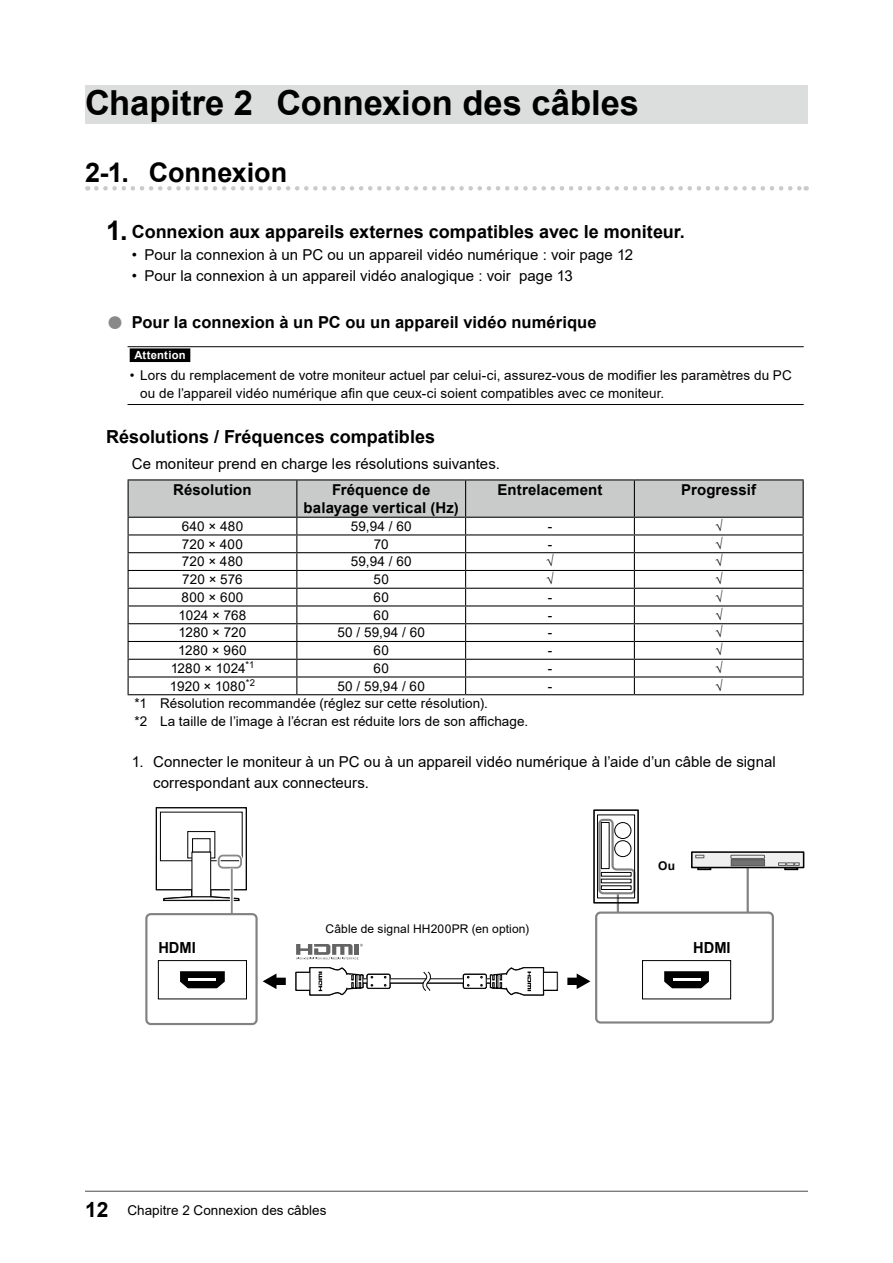
<style>
.page{position:relative;width:893px;height:1263px;background:#fff}
.page>*{position:absolute;margin:0;border:0;box-sizing:border-box;transform-origin:0 0}
.t1{font:700 34.5px "Arial";color:#000}
.t2{font:700 27px "Arial";letter-spacing:-.005em;color:#000}
.t3{font:700 18px "Arial";color:#000}
.t4{font:700 16.5px "Arial";letter-spacing:.005em;color:#000}
.t5{font:700 15.3px "Arial";color:#000;scale:.96 1}
.t6{font:15px/21px "Arial";color:#000}
.t7{font:700 15px/18px "Arial";letter-spacing:.01em;color:#000;text-align:center}
.t8{font:13.5px/18px "Arial";letter-spacing:.005em;color:#000}
.t9{font:12px "Arial";letter-spacing:.015em;color:#000}
.t10{font:700 12px "Arial";color:#000}
.t11{font:700 11.25px "Arial";letter-spacing:.02em;color:#fff}
.s1{font-size:27px}
.s2{font-size:29.7px;color:#898989}
.s3{font-weight:700;font-size:21px}
</style>
<div class="page">
<div style="left:85px;top:85px;width:723px;height:39px;background:#dcdddd"></div>
<svg style="left:96px;top:186px;width:711px;height:5px"></svg>
<hr style="left:128px;top:346px;width:676px;height:1px;background:#000">
<hr style="left:128px;top:404px;width:676px;height:1px;background:#000">
<div style="left:130px;top:348px;width:60px;height:14px;background:#000"></div>
<hr style="left:128px;top:479px;width:169px;height:1px;background:#000">
<hr style="left:297px;top:479px;width:169px;height:1px;background:#000">
<hr style="left:466px;top:479px;width:168px;height:1px;background:#000">
<hr style="left:634px;top:479px;width:170px;height:1px;background:#000">
<svg style="left:128px;top:480px;width:676px;height:214px"></svg>
<hr style="left:128px;top:694px;width:169px;height:1px;background:#000">
<hr style="left:297px;top:694px;width:169px;height:1px;background:#000">
<hr style="left:466px;top:694px;width:168px;height:1px;background:#000">
<hr style="left:634px;top:694px;width:170px;height:1px;background:#000">
<div style="left:595px;top:911px;width:179px;height:112px;border:2px solid #828282;border-radius:4px"></div>
<svg style="left:597px;top:818px;width:39px;height:95px"></svg>
<div style="left:593px;top:809px;width:46px;height:94px;border:2px solid #000"></div>
<div style="left:614px;top:822px;width:17px;height:17px;border:1px solid #000;border-radius:50%"></div>
<div style="left:614px;top:840px;width:17px;height:17px;border:1px solid #000;border-radius:50%"></div>
<div style="left:597px;top:814px;width:38px;height:84px;border:1px solid #000"></div>
<div style="left:601px;top:822px;width:8px;height:47px;border:1px solid #000"></div>
<div style="left:601px;top:872px;width:30px;height:4px;border:1px solid #000"></div>
<div style="left:601px;top:885px;width:30px;height:5px;border:1px solid #000"></div>
<svg style="left:262px;top:973px;width:24px;height:16px"></svg>
<svg style="left:567px;top:973px;width:24px;height:16px"></svg>
<div style="left:642px;top:960px;width:89px;height:39px;border:1px solid #000"></div>
<svg style="left:664px;top:971px;width:45px;height:17px"></svg>
<hr style="left:673px;top:979px;width:27px;height:2px;background:#fff">
<div style="left:191px;top:851px;width:20px;height:47px;border:2px solid #000"></div>
<div style="left:156px;top:808px;width:90px;height:81px;background:#fff"></div>
<div style="left:156px;top:807px;width:91px;height:83px;border:1px solid #000"></div>
<div style="left:187px;top:831px;width:28px;height:27px;border:1px solid #000"></div>
<div style="left:192px;top:838px;width:18px;height:14px;border:1px solid #000"></div>
<div style="left:192px;top:852px;width:19px;height:45px;background:#fff"></div>
<div style="left:192px;top:852px;width:19px;height:45px;border:1px solid #000"></div>
<svg style="left:163px;top:895px;width:77px;height:7px"></svg>
<div style="left:158px;top:960px;width:89px;height:39px;border:1px solid #000"></div>
<svg style="left:180px;top:971px;width:45px;height:17px"></svg>
<hr style="left:189px;top:979px;width:27px;height:2px;background:#fff">
<hr style="left:747px;top:868px;width:2px;height:45px;background:#828282">
<div style="left:697px;top:867px;width:14px;height:3px;border:2px solid #000"></div>
<div style="left:784px;top:867px;width:14px;height:3px;border:2px solid #000"></div>
<div style="left:692px;top:852px;width:112px;height:15px;background:#efefef"></div>
<div style="left:691px;top:851px;width:113px;height:17px;border:2px solid #000"></div>
<div style="left:731px;top:860px;width:33px;height:6px;background:#727171"></div>
<div style="left:731px;top:859px;width:34px;height:7px;border:1px solid #595757"></div>
<svg style="left:695px;top:855px;width:9px;height:3px"></svg>
<svg style="left:778px;top:862px;width:22px;height:7px"></svg>
<svg style="left:730px;top:854px;width:35px;height:5px"></svg>
<div style="left:217px;top:854px;width:26px;height:16px;border:4px solid #fff;border-radius:4px"></div>
<div style="left:218px;top:855px;width:24px;height:14px;border:2px solid #898989;border-radius:4px"></div>
<svg style="left:230px;top:868px;width:4px;height:45px"></svg>
<hr style="left:231px;top:868px;width:2px;height:46px;background:#898989">
<div style="left:145px;top:913px;width:113px;height:112px;border:2px solid #828282;border-radius:4px"></div>
<div style="left:359px;top:978px;width:149px;height:6px;border:2px solid #000"></div>
<div style="left:537px;top:972px;width:21px;height:19px;border:2px solid #000"></div>
<div style="left:463px;top:973px;width:24px;height:16px;border:2px solid #000;border-radius:2px"></div>
<div style="left:366px;top:973px;width:25px;height:16px;border:2px solid #000;border-radius:2px"></div>
<div style="left:295px;top:972px;width:17px;height:19px;border:2px solid #000"></div>
<svg style="left:360px;top:979px;width:147px;height:4px"></svg>
<div style="left:538px;top:972px;width:19px;height:18px;background:#fff"></div>
<div style="left:537px;top:972px;width:21px;height:18px;border:1px solid #000"></div>
<svg style="left:489px;top:967px;width:56px;height:29px"></svg>
<div style="left:463px;top:974px;width:23px;height:14px;background:#fff;border-radius:2px"></div>
<div style="left:463px;top:974px;width:24px;height:15px;border:1px solid #000;border-radius:2px"></div>
<svg style="left:467px;top:976px;width:3px;height:11px"></svg>
<svg style="left:480px;top:976px;width:3px;height:11px"></svg>
<div style="left:367px;top:974px;width:23px;height:14px;background:#fff;border-radius:2px"></div>
<div style="left:367px;top:974px;width:23px;height:15px;border:1px solid #000;border-radius:2px"></div>
<svg style="left:370px;top:976px;width:3px;height:11px"></svg>
<svg style="left:384px;top:976px;width:3px;height:11px"></svg>
<div style="left:296px;top:972px;width:16px;height:18px;background:#fff"></div>
<div style="left:296px;top:972px;width:16px;height:18px;border:1px solid #000"></div>
<svg style="left:308px;top:967px;width:56px;height:29px"></svg>
<svg style="left:422px;top:971px;width:9px;height:20px"></svg>
<svg style="left:296px;top:944px;width:67px;height:15px"></svg>
<hr style="left:85px;top:1191px;width:723px;height:1px;background:#595757">
<h1 class="t1" style="left:85px;top:78px;width:555px">Chapitre 2 Connexion des câbles</h1>
<h2 class="t2" style="left:85px;top:154px;width:204px">2-1. Connexion</h2>
<h3 class="t3" style="left:106px;top:218px;width:580px"><span class="s1">1.</span> Connexion aux appareils externes compatibles avec le moniteur.</h3>
<p class="t6" style="left:132px;top:245px;width:503px">• Pour la connexion à un PC ou un appareil vidéo numérique : voir page 12</p>
<p class="t6" style="left:132px;top:266px;width:443px">• Pour la connexion à un appareil vidéo analogique : voir page 13</p>
<p class="t4" style="left:106px;top:310px;width:492px"><span class="s2">●</span> Pour la connexion à un PC ou un appareil vidéo numérique</p>
<p class="t11" style="left:134px;top:347px;width:53px">Attention</p>
<p class="t8" style="left:140px;top:366px;width:653px;text-indent:-11px">• Lors du remplacement de votre moniteur actuel par celui-ci, assurez-vous de modifier les paramètres du PC ou de l’appareil vidéo numérique afin que ceux-ci soient compatibles avec ce moniteur.</p>
<h3 class="t3" style="left:106px;top:424px;width:330px">Résolutions / Fréquences compatibles</h3>
<p class="t6" style="left:132px;top:453px;width:370px">Ce moniteur prend en charge les résolutions suivantes.</p>
<p class="t7" style="left:173px;top:481px;width:80px">Résolution</p>
<p class="t7" style="left:304px;top:481px;width:157px">Fréquence de balayage vertical (Hz)</p>
<p class="t7" style="left:497px;top:481px;width:107px">Entrelacement</p>
<p class="t7" style="left:681px;top:481px;width:77px">Progressif</p>
<p class="t8" style="left:182px;top:517px;width:63px">640 × 480</p>
<p class="t8" style="left:351px;top:517px;width:62px">59,94 / 60</p>
<p class="t8" style="left:548px;top:517px;width:6px">-</p>
<p class="t8" style="left:715px;top:517px;width:9px">√</p>
<p class="t8" style="left:182px;top:535px;width:63px">720 × 400</p>
<p class="t8" style="left:374px;top:535px;width:16px">70</p>
<p class="t8" style="left:548px;top:535px;width:6px">-</p>
<p class="t8" style="left:715px;top:535px;width:9px">√</p>
<p class="t8" style="left:182px;top:553px;width:63px">720 × 480</p>
<p class="t8" style="left:351px;top:553px;width:62px">59,94 / 60</p>
<p class="t8" style="left:546px;top:553px;width:9px">√</p>
<p class="t8" style="left:715px;top:553px;width:9px">√</p>
<p class="t8" style="left:182px;top:570px;width:62px">720 × 576</p>
<p class="t8" style="left:374px;top:570px;width:17px">50</p>
<p class="t8" style="left:546px;top:570px;width:9px">√</p>
<p class="t8" style="left:715px;top:570px;width:9px">√</p>
<p class="t8" style="left:182px;top:588px;width:63px">800 × 600</p>
<p class="t8" style="left:374px;top:588px;width:17px">60</p>
<p class="t8" style="left:548px;top:588px;width:6px">-</p>
<p class="t8" style="left:715px;top:588px;width:9px">√</p>
<p class="t8" style="left:179px;top:606px;width:69px">1024 × 768</p>
<p class="t8" style="left:374px;top:606px;width:17px">60</p>
<p class="t8" style="left:548px;top:606px;width:6px">-</p>
<p class="t8" style="left:715px;top:606px;width:9px">√</p>
<p class="t8" style="left:179px;top:624px;width:69px">1280 × 720</p>
<p class="t8" style="left:337px;top:624px;width:89px">50 / 59,94 / 60</p>
<p class="t8" style="left:548px;top:624px;width:6px">-</p>
<p class="t8" style="left:715px;top:624px;width:9px">√</p>
<p class="t8" style="left:178px;top:641px;width:70px">1280 × 960</p>
<p class="t8" style="left:374px;top:641px;width:17px">60</p>
<p class="t8" style="left:548px;top:641px;width:6px">-</p>
<p class="t8" style="left:715px;top:641px;width:9px">√</p>
<p class="t8" style="left:171px;top:659px;width:85px">1280 × 1024<sup>*1</sup></p>
<p class="t8" style="left:374px;top:659px;width:17px">60</p>
<p class="t8" style="left:548px;top:659px;width:6px">-</p>
<p class="t8" style="left:715px;top:659px;width:9px">√</p>
<p class="t8" style="left:170px;top:677px;width:86px">1920 × 1080<sup>*2</sup></p>
<p class="t8" style="left:337px;top:677px;width:89px">50 / 59,94 / 60</p>
<p class="t8" style="left:548px;top:677px;width:6px">-</p>
<p class="t8" style="left:715px;top:677px;width:9px">√</p>
<p class="t8" style="left:134px;top:695px;width:395px">*1 Résolution recommandée (réglez sur cette résolution).<br>*2 La taille de l’image à l’écran est réduite lors de son affichage.</p>
<p class="t6" style="left:153px;top:751px;width:624px;text-indent:-21px">1. Connecter le moniteur à un PC ou à un appareil vidéo numérique à l’aide d’un câble de signal correspondant aux connecteurs.</p>
<p class="t9" style="left:326px;top:921px;width:205px">Câble de signal HH200PR (en option)</p>
<p class="t10" style="left:658px;top:857px;width:18px">Ou</p>
<p class="t5" style="left:158px;top:937px;width:41px">HDMI</p>
<p class="t5" style="left:693px;top:937px;width:41px">HDMI</p>
<p class="t8" style="left:85px;top:1201px;width:243px"><span class="s3">12</span> Chapitre 2 Connexion des câbles</p>
</div>
